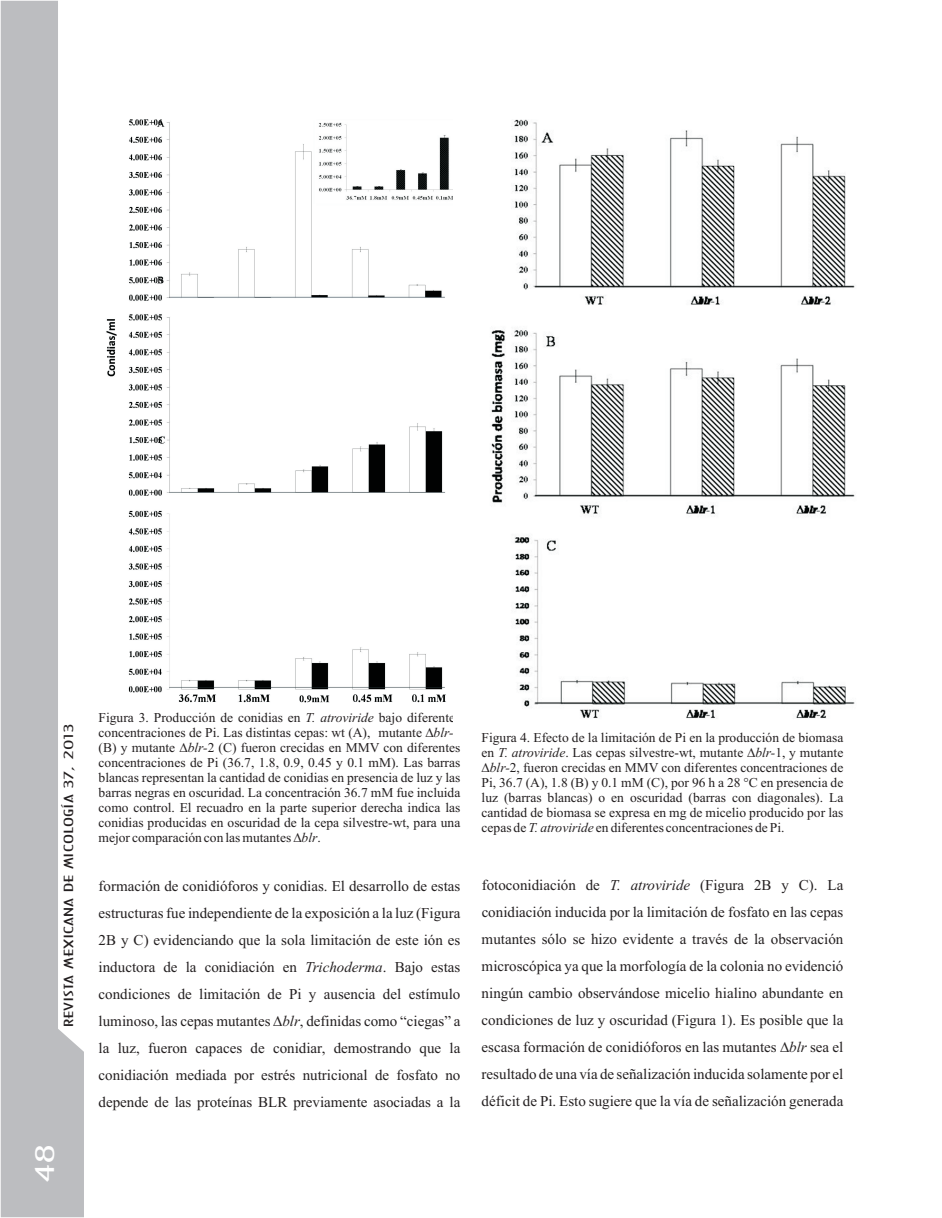
<style>
.page{position:relative;width:942px;height:1218px;background:#fff}
.page>*{position:absolute;margin:0;border:0;box-sizing:border-box;transform-origin:0 0}
.t1{font:24px "Architecture Plain";color:#fff;scale:2 1}
.t2{font:15px/27px "Times New Roman";color:#231f20;text-align:justify}
.t3{font:13.5px/15px "Times New Roman";color:#231f20;text-align:justify}
.t4{font:12px "Architecture Plain";color:#231f20;scale:2 1}
.s1{font-style:italic}
</style>
<div class="page">
<svg style="left:1px;top:1px;width:83px;height:1216px;fill:#bcbdc0"></svg>
<img style="left:106px;top:119px;width:347px;height:584px">
<img style="left:491px;top:119px;width:364px;height:600px">
<p class="t4" style="left:63px;top:1027px;width:153px;rotate:-90deg">REVISTA MEXICANA DE MICOLOGÍA 37, 2013</p>
<h1 class="t1" style="left:34px;top:1183px;width:21px;rotate:-90deg">48</h1>
<p class="t3" style="left:99px;top:711px;width:363px">Figura 3. Producción de conidias en <span class="s1">T. atroviride</span> bajo diferentes concentraciones de Pi. Las distintas cepas: wt (A), mutante ? <span class="s1">blr-</span>1 (B) y mutante ? <span class="s1">blr-</span>2 (C) fueron crecidas en MMV con diferentes concentraciones de Pi (36.7, 1.8, 0.9, 0.45 y 0.1 mM). Las barras blancas representan la cantidad de conidias en presencia de luz y las barras negras en oscuridad. La concentración 36.7 mM fue incluida como control. El recuadro en la parte superior derecha indica las conidias producidas en oscuridad de la cepa silvestre-wt, para una mejor comparación con las mutantes ? <span class="s1">blr</span>.</p>
<p class="t2" style="left:99px;top:873px;width:363px">formación de conidióforos y conidias. El desarrollo de estas estructuras fue independiente de la exposición a la luz (Figura 2B y C) evidenciando que la sola limitación de este ión es inductora de la conidiación en <span class="s1">Trichoderma</span>. Bajo estas condiciones de limitación de Pi y ausencia del estímulo luminoso, las cepas mutantes ? <span class="s1">blr</span>, definidas como “ciegas” a la luz, fueron capaces de conidiar, demostrando que la conidiación mediada por estrés nutricional de fosfato no depende de las proteínas BLR previamente asociadas a la</p>
<p class="t3" style="left:481px;top:731px;width:363px">Figura 4. Efecto de la limitación de Pi en la producción de biomasa en <span class="s1">T. atroviride</span>. Las cepas silvestre-wt, mutante ? <span class="s1">blr-</span>1, y mutante ? <span class="s1">blr-</span>2, fueron crecidas en MMV con diferentes concentraciones de Pi, 36.7 (A), 1.8 (B) y 0.1 mM (C), por 96 h a 28 °C en presencia de luz (barras blancas) o en oscuridad (barras con diagonales). La cantidad de biomasa se expresa en mg de micelio producido por las cepas de <span class="s1">T. atroviride</span> en diferentes concentraciones de Pi.</p>
<p class="t2" style="left:481px;top:873px;width:363px">fotoconidiación de <span class="s1">T. atroviride</span> (Figura 2B y C). La conidiación inducida por la limitación de fosfato en las cepas mutantes sólo se hizo evidente a través de la observación microscópica ya que la morfología de la colonia no evidenció ningún cambio observándose micelio hialino abundante en condiciones de luz y oscuridad (Figura 1). Es posible que la escasa formación de conidióforos en las mutantes ? <span class="s1">blr</span> sea el resultado de una vía de señalización inducida solamente por el déficit de Pi. Esto sugiere que la vía de señalización generada</p>
</div>
